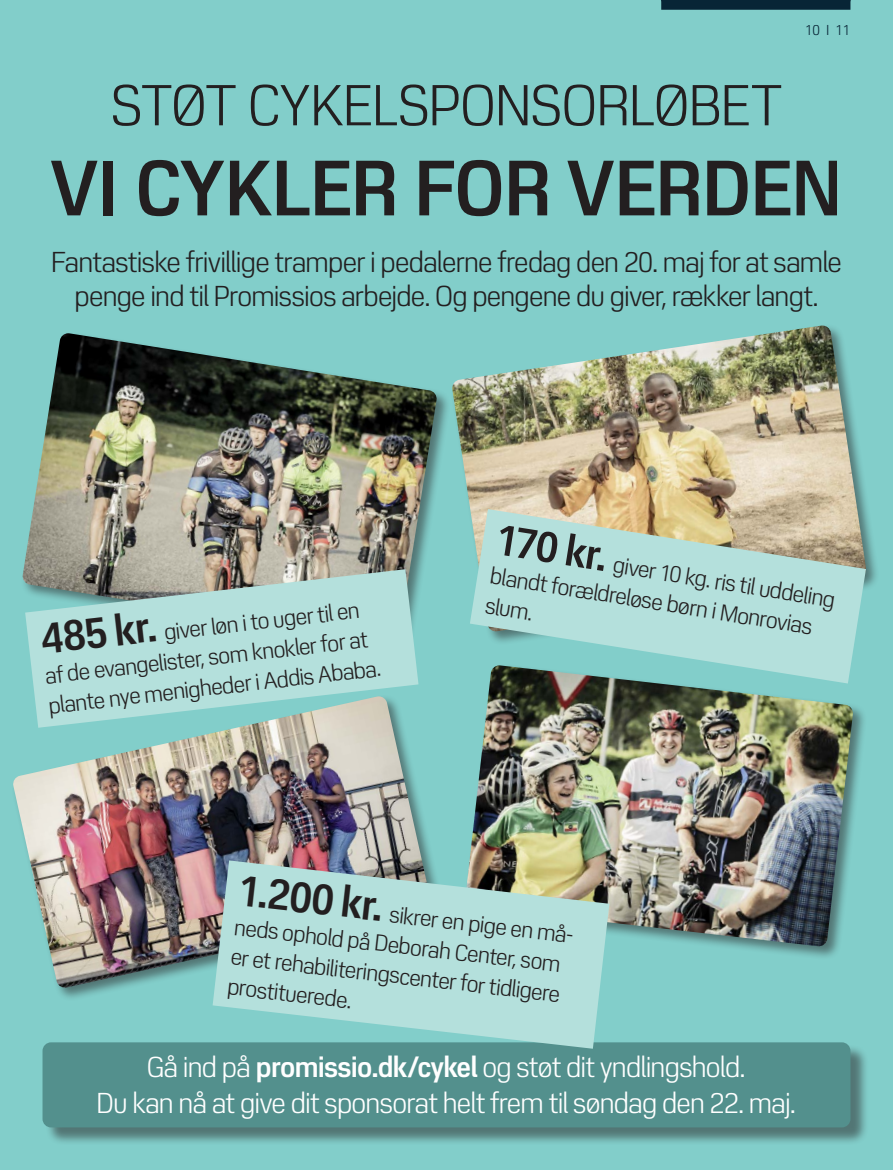
<style>
.page{position:relative;width:893px;height:1170px;background:#fff}
.page>*{position:absolute;margin:0;border:0;box-sizing:border-box;transform-origin:0 0}
.Fremhævet_tekst{font:600 81px "JP Special Sans";letter-spacing:-.015em;color:#231f20}
.Fremhævet_tekst-2{font:300 60px "JP Special Sans";letter-spacing:-.01em;color:#231f20}
.Journalist{font:600 45px "JP Special Sans";color:#231f20}
.Journalist-2{font:300 30px/34.5px "JP Special Sans";letter-spacing:-.025em;color:#231f20;text-align:center}
.Journalist-3{font:300 30px/36px "JP Special Sans";letter-spacing:-.025em;color:#fff;text-align:center}
.Journalist-4{font:300 24px/30.5px "JP Special Sans";color:#231f20}
.t1{font:300 15px "JP Special Sans";color:#082536}
.s1{font-weight:600;font-size:45px}
.s2{font-weight:600}
</style>
<div class="page">
<div style="left:0;top:0;width:893px;height:1169px;background:#82ceca"></div>
<div style="left:661px;top:0;width:189px;height:10px;background:#082536"></div>
<div style="left:463px;top:663px;width:404px;height:296px;background:#231f20;opacity:.5"></div>
<img style="left:465px;top:665px;width:388px;height:281px">
<div style="left:450px;top:324px;width:430px;height:321px;background:#231f20;opacity:.5"></div>
<img style="left:452px;top:325px;width:414px;height:307px">
<div style="left:11px;top:694px;width:433px;height:307px;background:#231f20;opacity:.5"></div>
<img style="left:12px;top:696px;width:419px;height:292px">
<div style="left:21px;top:331px;width:430px;height:324px;background:#231f20;opacity:.5"></div>
<img style="left:22px;top:333px;width:415px;height:309px">
<div style="left:45px;top:1044px;width:824px;height:102px;background:#231f20;opacity:.5"></div>
<div style="left:43px;top:1042px;width:807px;height:85px;background:#53908d;border-radius:9px"></div>
<svg style="left:470px;top:509px;width:396px;height:174px;fill:#b4e0dc"></svg>
<svg style="left:25px;top:569px;width:393px;height:158px;background:#aad2cd"></svg>
<svg style="left:213px;top:860px;width:396px;height:188px;background:#a9d2cc"></svg>
<p class="t1" style="left:805px;top:21px;width:47px">10 I 11</p>
<p class="Fremhævet_tekst-2" style="left:111px;top:70px;width:672px">STØT CYKELSPONSORLØBET</p>
<p class="Fremhævet_tekst" style="left:50px;top:141px;width:794px">VI CYKLER FOR VERDEN</p>
<p class="Journalist-2" style="left:51px;top:244px;width:792px">Fantastiske frivillige tramper i pedalerne fredag den 20. maj for at samle penge ind til Promissios arbejde. Og pengene du giver, rækker langt.</p>
<p class="Journalist-4" style="left:40px;top:632px;width:336px;line-height:29.8px;text-indent:124px;rotate:-7deg">giver løn i to uger til en af de evangelister, som knokler for at plante nye menigheder i Addis Ababa.</p>
<p class="Journalist" style="left:38px;top:612px;width:118px;rotate:-6deg">485 kr.</p>
<p class="Journalist-4" style="left:497px;top:530px;width:346px;line-height:30px;rotate:9deg"><span class="s1">170 kr.</span> giver 10 kg. ris til uddeling blandt forældreløse børn i Monrovias slum.</p>
<p class="Journalist" style="left:241px;top:864px;width:147px;rotate:6deg">1.200 kr.</p>
<p class="Journalist-4" style="left:240px;top:879px;width:344px;text-indent:153px;rotate:7deg">sikrer en pige en må&shy;neds ophold på Deborah Center, som er et rehabiliteringscenter for tidligere prostituerede.</p>
<p class="Journalist-3" style="left:96px;top:1048px;width:701px">Gå ind på <span class="s2">promissio.dk/cykel</span> og støt dit yndlingshold.<br>Du kan nå at give dit sponsorat helt frem til søndag den 22. maj.</p>
</div>
